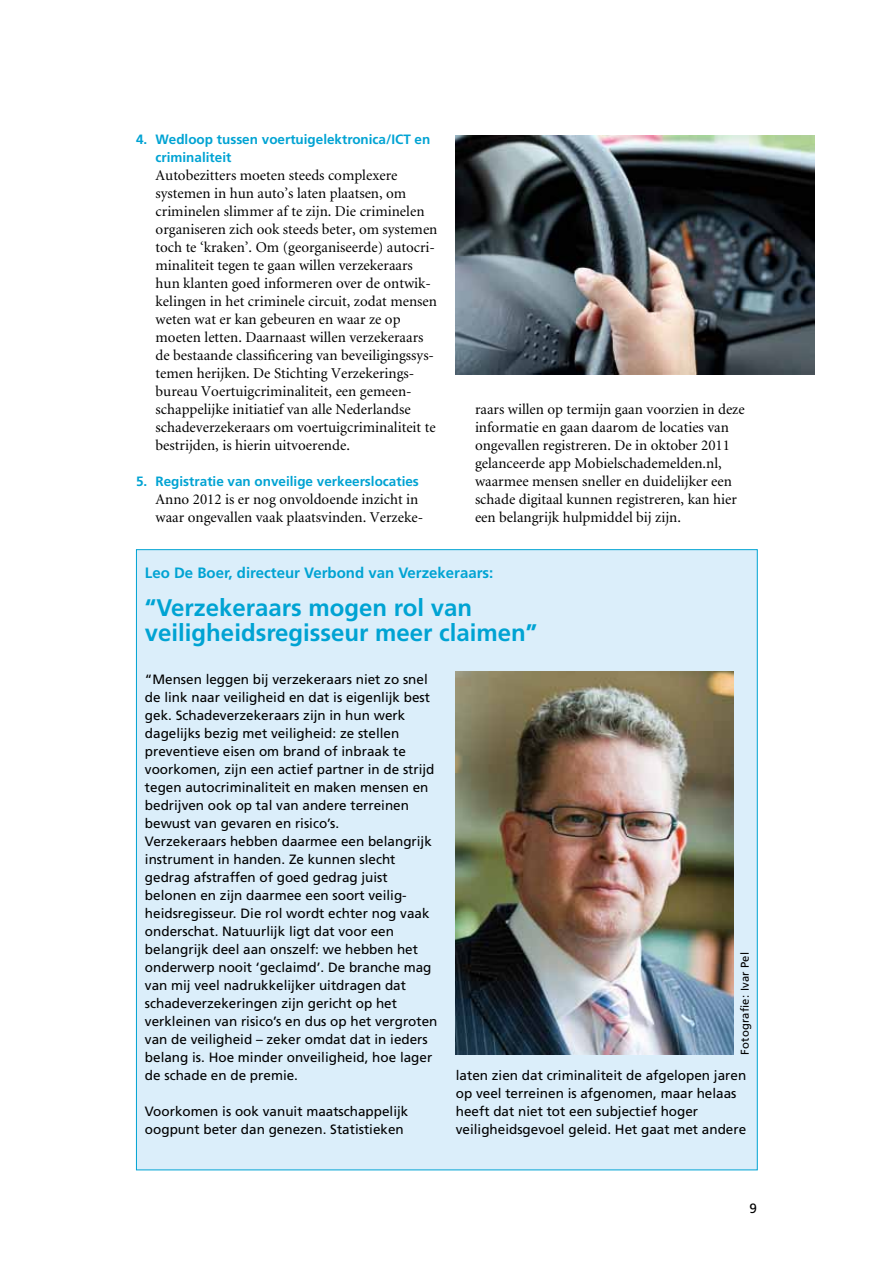
<style>
.page{position:relative;width:893px;height:1263px;background:#fff}
.page>*{position:absolute;margin:0;border:0;box-sizing:border-box;transform-origin:0 0}
.t1{font:700 24px/25.5px "Frutiger";color:#00a3d3}
.t2{font:15px/18px "Minion";color:#000}
.t3{font:700 15px "Frutiger";color:#00a3d3}
.t4{font:13.5px/18px "Frutiger";color:#000}
.t5{font:700 13.5px/18px "Frutiger";color:#00a3d3}
.t6{font:11.25px "Frutiger";letter-spacing:.015em;color:#000}
</style>
<div class="page">
<div style="left:136px;top:549px;width:622px;height:621px;background:#dbeefa;border:1px solid #00a3d3"></div>
<img style="left:456px;top:671px;width:277px;height:384px">
<img style="left:455px;top:135px;width:359px;height:239px">
<p class="t5" style="left:156px;top:130px;width:276px;text-indent:-19px">4. Wedloop tussen voertuigelektronica/ICT en criminaliteit</p>
<p class="t2" style="left:156px;top:167px;width:283px">Autobezitters moeten steeds complexere systemen in hun auto’s laten plaatsen, om criminelen slimmer af te zijn. Die criminelen organiseren zich ook steeds beter, om systemen toch te ‘kraken’. Om (georganiseerde) autocri&shy;minaliteit tegen te gaan willen verzekeraars hun klanten goed informeren over de ontwik&shy;kelingen in het criminele circuit, zodat mensen weten wat er kan gebeuren en waar ze op moeten letten. Daarnaast willen verzekeraars de bestaande classificering van beveiligingssys&shy;temen herijken. De Stichting Verzekerings&shy;bureau Voertuigcriminaliteit, een gemeen&shy;schappelijke initiatief van alle Nederlandse schadeverzekeraars om voertuigcriminaliteit te bestrijden, is hierin uitvoerende.</p>
<p class="t5" style="left:136px;top:472px;width:284px">5. Registratie van onveilige verkeerslocaties</p>
<p class="t2" style="left:156px;top:491px;width:269px">Anno 2012 is er nog onvoldoende inzicht in waar ongevallen vaak plaatsvinden. Verzeke-</p>
<p class="t2" style="left:475px;top:401px;width:271px">raars willen op termijn gaan voorzien in deze informatie en gaan daarom de locaties van ongevallen registreren. De in oktober 2011 gelanceerde app Mobielschademelden.nl, waarmee mensen sneller en duidelijker een schade digitaal kunnen registreren, kan hier een belangrijk hulpmiddel bij zijn.</p>
<p class="t3" style="left:145px;top:564px;width:350px">Leo De Boer, directeur Verbond van Verzekeraars:</p>
<h1 class="t1" style="left:145px;top:595px;width:394px">“Verzekeraars mogen rol van veiligheidsregisseur meer claimen”</h1>
<p class="t4" style="left:145px;top:670px;width:294px">“Mensen leggen bij verzekeraars niet zo snel de link naar veiligheid en dat is eigenlijk best gek. Schadeverzekeraars zijn in hun werk dagelijks bezig met veiligheid: ze stellen preventieve eisen om brand of inbraak te voorkomen, zijn een actief partner in de strijd tegen autocriminaliteit en maken mensen en bedrijven ook op tal van andere terreinen bewust van gevaren en risico’s.<br>Verzekeraars hebben daarmee een belangrijk instrument in handen. Ze kunnen slecht gedrag afstraffen of goed gedrag juist belonen en zijn daarmee een soort veilig&shy;heidsregisseur. Die rol wordt echter nog vaak onderschat. Natuurlijk ligt dat voor een belangrijk deel aan onszelf: we hebben het onderwerp nooit ‘geclaimd’. De branche mag van mij veel nadrukkelijker uitdragen dat schadeverzekeringen zijn gericht op het verkleinen van risico’s en dus op het vergroten van de veiligheid – zeker omdat dat in ieders belang is. Hoe minder onveiligheid, hoe lager de schade en de premie.</p>
<p class="t4" style="left:145px;top:1102px;width:265px">Voorkomen is ook vanuit maatschappelijk oogpunt beter dan genezen. Statistieken</p>
<p class="t6" style="left:738px;top:1055px;width:104px;rotate:-90deg">Fotografie: Ivar Pel</p>
<p class="t4" style="left:456px;top:1066px;width:292px">laten zien dat criminaliteit de afgelopen jaren op veel terreinen is afgenomen, maar helaas heeft dat niet tot een subjectief hoger veiligheidsgevoel geleid. Het gaat met andere</p>
<p class="t4" style="left:749px;top:1199px;width:9px">9</p>
</div>
